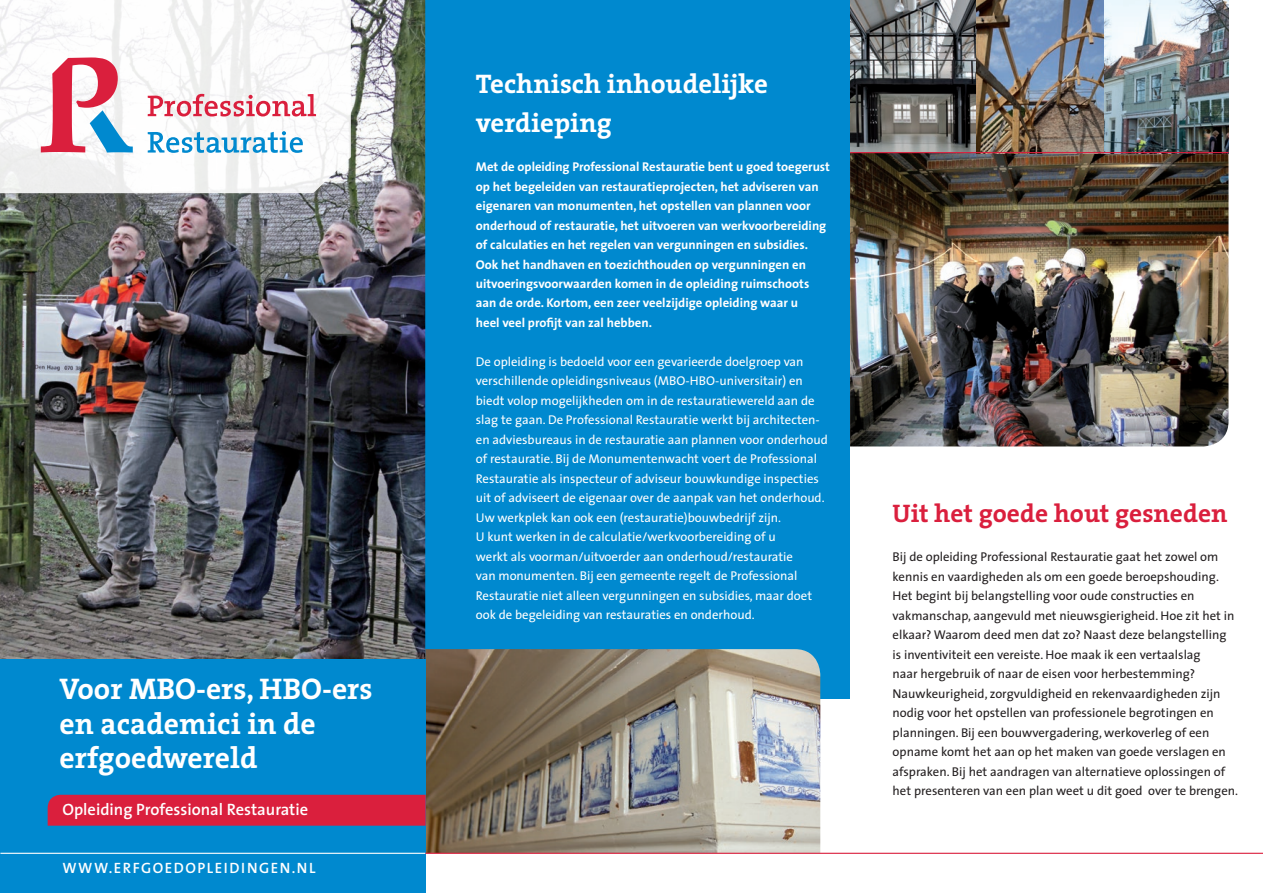
<style>
.page{position:relative;width:1263px;height:893px;background:#fff}
.page>*{position:absolute;margin:0;border:0;box-sizing:border-box;transform-origin:0 0}
.t1{font:700 30px/34.5px "The Serif";color:#fff}
.t2{font:700 27px/39px "The Serif";color:#fff}
.t3{font:700 25.5px "The Serif";color:#da1f3d}
.t4{font:600 16.5px "The Sans";color:#fff}
.t5{font:600 15px "The Sans";letter-spacing:.1em;color:#fff}
.t6{font:12.75px/19.5px "The Sans";color:#fff}
.t7{font:12.75px/19.5px "The Sans";color:#231f20}
.t8{font:700 12.75px/19.5px "The Sans";color:#fff}
</style>
<div class="page">
<div style="left:425px;top:0;width:425px;height:699px;background:#0089cf"></div>
<img style="left:850px;top:153px;width:378px;height:293px">
<img style="left:850px;top:0;width:378px;height:152px">
<img style="left:425px;top:649px;width:395px;height:204px">
<hr style="left:850px;top:152px;width:378px;height:1px;background:#da1f3d">
<img style="left:0;top:0;width:425px;height:659px">
<div style="left:0;top:659px;width:425px;height:234px;background:#0089cf"></div>
<svg style="left:0;top:0;width:351px;height:193px"></svg>
<div style="left:48px;top:795px;width:378px;height:31px;background:#da1f3d"></div>
<svg style="left:148px;top:94px;width:168px;height:22px"></svg>
<svg style="left:148px;top:131px;width:155px;height:22px"></svg>
<svg style="left:41px;top:57px;width:92px;height:96px"></svg>
<hr style="left:425px;top:853px;width:838px;height:1px;background:#da1f3d">
<hr style="left:0;top:853px;width:425px;height:1px;background:#fff">
<h1 class="t1" style="left:60px;top:671px;width:314px">Voor MBO-ers, HBO-ers en academici in de erfgoedwereld</h1>
<p class="t4" style="left:62px;top:795px;width:247px">Opleiding Professional Restauratie</p>
<p class="t5" style="left:62px;top:855px;width:255px">WWW.ERFGOEDOPLEIDINGEN.NL</p>
<h2 class="t2" style="left:476px;top:64px;width:294px">Technisch inhoudelijke verdieping</h2>
<p class="t8" style="left:476px;top:157px;width:356px">Met de opleiding Professional Restauratie bent u goed toegerust op het begeleiden van restauratieprojecten, het adviseren van eigenaren van monumenten, het opstellen van plannen voor onderhoud of restauratie, het uitvoeren van werkvoorbereiding of calculaties en het regelen van vergunningen en subsidies.<br>Ook het handhaven en toezichthouden op vergunningen en uitvoeringsvoorwaarden komen in de opleiding ruimschoots aan de orde. Kortom, een zeer veelzijdige opleiding waar u<br>heel veel profijt van zal hebben.</p>
<p class="t6" style="left:476px;top:352px;width:353px">De opleiding is bedoeld voor een gevarieerde doelgroep van verschillende opleidingsniveaus (MBO-HBO-universitair) en biedt volop mogelijkheden om in de restauratiewereld aan de slag te gaan. De Professional Restauratie werkt bij architecten&shy;en adviesbureaus in de restauratie aan plannen voor onderhoud of restauratie. Bij de Monumentenwacht voert de Professional Restauratie als inspecteur of adviseur bouwkundige inspecties uit of adviseert de eigenaar over de aanpak van het onderhoud.<br>Uw werkplek kan ook een (restauratie)bouwbedrijf zijn.<br>U kunt werken in de calculatie/werkvoorbereiding of u<br>werkt als voorman/uitvoerder aan onderhoud/restauratie<br>van monumenten. Bij een gemeente regelt de Professional Restauratie niet alleen vergunningen en subsidies, maar doet ook de begeleiding van restauraties en onderhoud.</p>
<h3 class="t3" style="left:892px;top:492px;width:336px">Uit het goede hout gesneden</h3>
<p class="t7" style="left:892px;top:547px;width:347px">Bij de opleiding Professional Restauratie gaat het zowel om kennis en vaardigheden als om een goede beroepshouding.<br>Het begint bij belangstelling voor oude constructies en vakmanschap, aangevuld met nieuwsgierigheid. Hoe zit het in elkaar? Waarom deed men dat zo? Naast deze belangstelling is inventiviteit een vereiste. Hoe maak ik een vertaalslag<br>naar hergebruik of naar de eisen voor herbestemming?<br>Nauwkeurigheid, zorgvuldigheid en rekenvaardigheden zijn nodig voor het opstellen van professionele begrotingen en planningen. Bij een bouwvergadering, werkoverleg of een opname komt het aan op het maken van goede verslagen en afspraken. Bij het aandragen van alternatieve oplossingen of het presenteren van een plan weet u dit goed over te brengen.</p>
</div>
